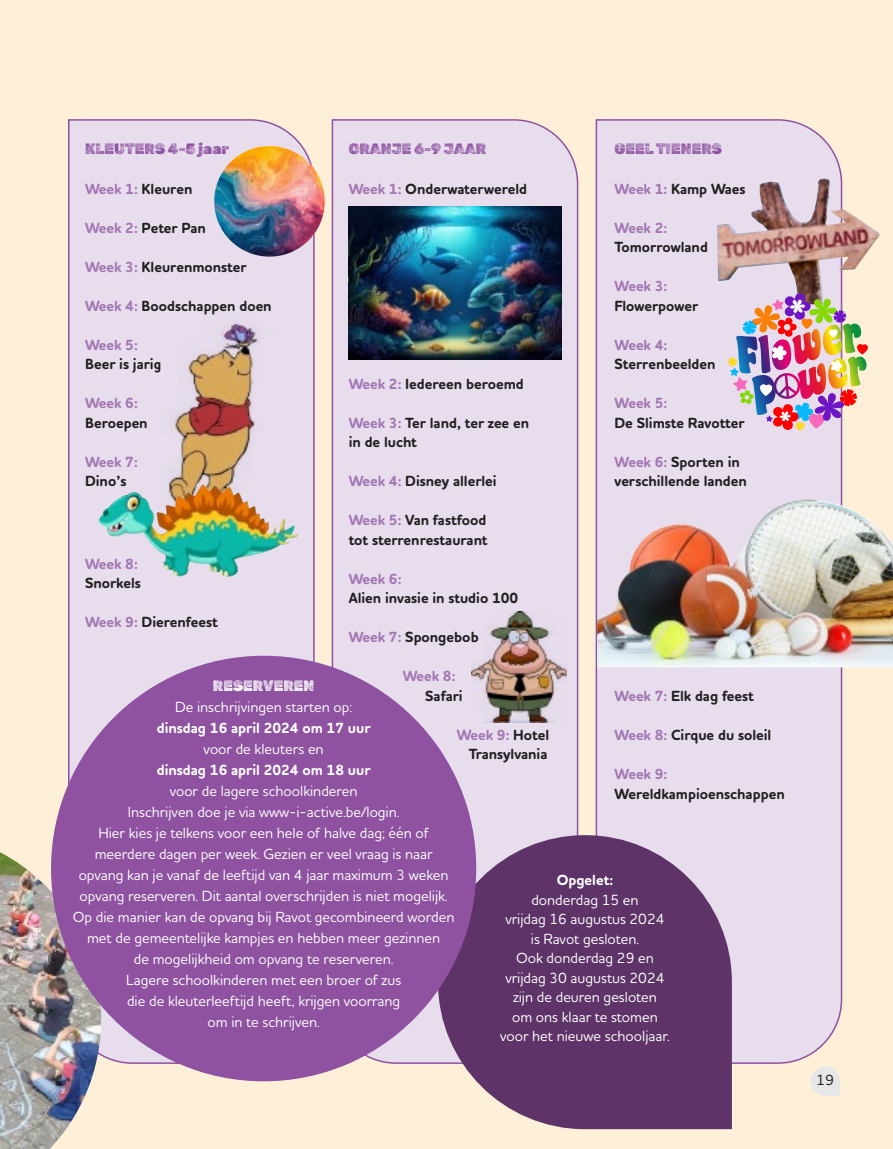
<style>
.page{position:relative;width:893px;height:1149px;background:#fff}
.page>*{position:absolute;margin:0;border:0;box-sizing:border-box;transform-origin:0 0}
.t1{font:500 15px/21px "Houschka Rounded";color:#fff;text-align:center}
.t2{font:700 15px/19.5px "Houschka Rounded";color:#231f20}
.t3{font:700 15px "Houschka Rounded";color:#a377b3}
.t4{font:700 15px "Houschka Rounded";color:#fff}
.t5{font:15px "Rubik Dirt";color:#8e52a1}
.t6{font:15px "Rubik Dirt";color:#fff}
.t7{font:500 15px "Houschka Rounded";color:#231f20}
.s1{color:#a377b3}
</style>
<div class="page">
<div style="left:0;top:0;width:893px;height:1148px;background:#feefd8"></div>
<svg style="left:811px;top:1067px;width:29px;height:28px"></svg>
<svg style="left:68px;top:119px;width:247px;height:945px;background:#dad7e2"></svg>
<div style="left:331px;top:119px;width:248px;height:945px;background:#e7dded"></div>
<img style="left:595px;top:119px;width:248px;height:945px">
<svg style="left:438px;top:834px;width:294px;height:294px;background:#714a78"></svg>
<img style="left:349px;top:206px;width:212px;height:153px">
<img style="left:769px;top:499px;width:40px;height:13px">
<img style="left:159px;top:315px;width:143px;height:195px">
<img style="left:0;top:851px;width:101px;height:297px">
<div style="left:51px;top:655px;width:425px;height:425px;background:#8e52a1;border-radius:50%"></div>
<img style="left:471px;top:611px;width:95px;height:111px">
<img style="left:816px;top:179px;width:7px;height:23px">
<img style="left:728px;top:293px;width:140px;height:137px">
<img style="left:214px;top:146px;width:111px;height:110px;border-radius:55px">
<svg style="left:196px;top:484px;width:7px;height:10px"></svg>
<p class="t5" style="left:85px;top:140px;width:145px">KLEUTERS 4-5 jaar</p>
<p class="t2" style="left:85px;top:179px;width:109px"><span class="s1">Week 1:</span> Kleuren</p>
<p class="t2" style="left:85px;top:218px;width:122px"><span class="s1">Week 2:</span> Peter Pan</p>
<p class="t2" style="left:85px;top:257px;width:163px"><span class="s1">Week 3:</span> Kleurenmonster</p>
<p class="t2" style="left:85px;top:296px;width:188px"><span class="s1">Week 4:</span> Boodschappen doen</p>
<p class="t3" style="left:85px;top:335px;width:54px">Week 5:</p>
<p class="t2" style="left:85px;top:354px;width:78px">Beer is jarig</p>
<p class="t3" style="left:85px;top:393px;width:54px">Week 6:</p>
<p class="t2" style="left:85px;top:413px;width:64px">Beroepen</p>
<p class="t3" style="left:85px;top:452px;width:54px">Week 7:</p>
<p class="t2" style="left:85px;top:471px;width:43px">Dino’s</p>
<p class="t5" style="left:614px;top:140px;width:109px">GEEL TIENERS</p>
<p class="t2" style="left:614px;top:179px;width:133px"><span class="s1">Week 1:</span> Kamp Waes</p>
<p class="t3" style="left:614px;top:218px;width:54px">Week 2:</p>
<p class="t2" style="left:614px;top:237px;width:95px">Tomorrowland</p>
<p class="t3" style="left:614px;top:276px;width:54px">Week 3:</p>
<p class="t2" style="left:614px;top:296px;width:85px">Flowerpower</p>
<p class="t3" style="left:614px;top:335px;width:54px">Week 4:</p>
<p class="t2" style="left:614px;top:354px;width:103px">Sterrenbeelden</p>
<p class="t3" style="left:614px;top:393px;width:54px">Week 5:</p>
<p class="t2" style="left:614px;top:413px;width:132px">De Slimste Ravotter</p>
<p class="t2" style="left:614px;top:452px;width:134px"><span class="s1">Week 6:</span> Sporten in verschillende landen</p>
<p class="t5" style="left:349px;top:140px;width:139px">ORANJE 6-9 JAAR</p>
<p class="t2" style="left:349px;top:179px;width:180px"><span class="s1">Week 1:</span> Onderwaterwereld</p>
<p class="t2" style="left:349px;top:374px;width:177px"><span class="s1">Week 2:</span> Iedereen beroemd</p>
<p class="t2" style="left:349px;top:413px;width:182px"><span class="s1">Week 3:</span> Ter land, ter zee en in de lucht</p>
<p class="t2" style="left:349px;top:471px;width:150px"><span class="s1">Week 4:</span> Disney allerlei</p>
<p class="t2" style="left:349px;top:510px;width:140px"><span class="s1">Week 5:</span> Van fastfood tot sterrenrestaurant</p>
<p class="t3" style="left:349px;top:569px;width:54px">Week 6:</p>
<p class="t2" style="left:349px;top:588px;width:171px">Alien invasie in studio 100</p>
<p class="t2" style="left:349px;top:627px;width:131px"><span class="s1">Week 7:</span> Spongebob</p>
<p class="t3" style="left:403px;top:666px;width:54px">Week 8:</p>
<p class="t2" style="left:425px;top:686px;width:39px">Safari</p>
<p class="t2" style="left:457px;top:725px;width:94px;text-align:right"><span class="s1">Week 9:</span> Hotel<br>Transylvania</p>
<p class="t3" style="left:85px;top:554px;width:54px">Week 8:</p>
<p class="t2" style="left:85px;top:573px;width:57px">Snorkels</p>
<p class="t2" style="left:85px;top:612px;width:134px"><span class="s1">Week 9:</span> Dierenfeest</p>
<p class="t6" style="left:213px;top:676px;width:103px">RESERVEREN</p>
<p class="t1" style="left:175px;top:695px;width:179px">De inschrijvingen starten op:</p>
<p class="t4" style="left:157px;top:718px;width:215px">dinsdag 16 april 2024 om 17 uur</p>
<p class="t1" style="left:204px;top:737px;width:122px">voor de kleuters en</p>
<p class="t4" style="left:157px;top:760px;width:215px">dinsdag 16 april 2024 om 18 uur</p>
<p class="t1" style="left:73px;top:779px;width:383px">voor de lagere schoolkinderen<br>Inschrijven doe je via www-i-active.be/login.<br>Hier kies je telkens voor een hele of halve dag; één of meerdere dagen per week. Gezien er veel vraag is naar opvang kan je vanaf de leeftijd van 4 jaar maximum 3 weken opvang reserveren. Dit aantal overschrijden is niet mogelijk.<br>Op die manier kan de opvang bij Ravot gecombineerd worden met de gemeentelijke kampjes en hebben meer gezinnen<br>de mogelijkheid om opvang te reserveren.<br>Lagere schoolkinderen met een broer of zus<br>die de kleuterleeftijd heeft, krijgen voorrang<br>om in te schrijven.</p>
<p class="t2" style="left:614px;top:686px;width:141px"><span class="s1">Week 7:</span> Elk dag feest</p>
<p class="t2" style="left:614px;top:725px;width:158px"><span class="s1">Week 8:</span> Cirque du soleil</p>
<p class="t3" style="left:614px;top:764px;width:54px">Week 9:</p>
<p class="t2" style="left:614px;top:783px;width:172px">Wereldkampioenschappen</p>
<p class="t4" style="left:557px;top:870px;width:58px">Opgelet:</p>
<p class="t1" style="left:500px;top:889px;width:171px;line-height:19.5px">donderdag 15 en<br>vrijdag 16 augustus 2024 is Ravot gesloten.<br>Ook donderdag 29 en vrijdag 30 augustus 2024 zijn de deuren gesloten<br>om ons klaar te stomen voor het nieuwe schooljaar.</p>
<p class="t7" style="left:816px;top:1069px;width:19px">19</p>
</div>
